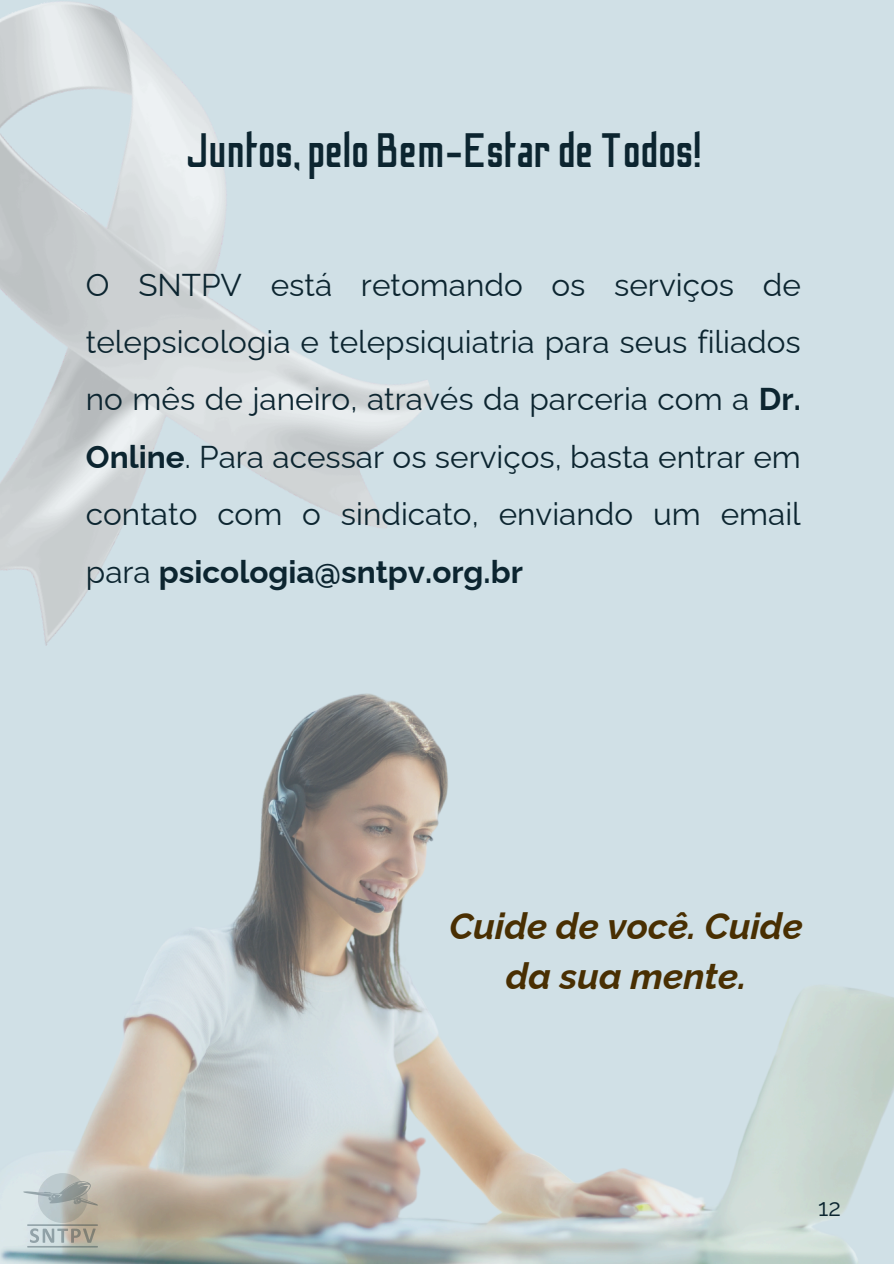
<style>
.page{position:relative;width:894px;height:1264px;background:#fff}
.page>*{position:absolute;margin:0;border:0;box-sizing:border-box;transform-origin:0 0}
.t1{font:48px "Odibee Sans";color:#0c2530}
.t2{font:italic 700 36.45px/50.2px "Raleway";color:#492f02;text-align:center}
.t3{font:31.5px/57.3px "Raleway";color:#0c2530;text-align:justify}
.t4{font:24px "Raleway";color:#0c2530}
.s1{font-weight:700}
</style>
<div class="page">
<div style="left:0;top:0;width:893px;height:1263px;background:#d0e0e6"></div>
<img style="left:0;top:1px;width:433px;height:589px">
<img style="left:0;top:590px;width:893px;height:673px">
<svg style="left:23px;top:1180px;width:75px;height:25px"></svg>
<svg style="left:27px;top:1224px;width:71px;height:23px"></svg>
<svg style="left:38px;top:1172px;width:50px;height:50px;background:#acb4b3"></svg>
<p class="t1" style="left:185px;top:126px;width:517px">Juntos,pelo Bem-Estarde Todos!</p>
<h1 class="t3" style="left:86px;top:256px;width:716px">O SNTPV está retomando os serviços de telepsicologia e telepsiquiatria para seus filiados no mês de janeiro, através da parceria com a <span class="s1">Dr.<br>Online</span>. Para acessar os serviços, basta entrar em contato com o sindicato, enviando um email para <span class="s1">psicologia@sntpv.org.br</span></h1>
<p class="t2" style="left:449px;top:901px;width:355px">Cuide de você. Cuide da sua mente.</p>
<p class="t4" style="left:818px;top:1193px;width:24px">12</p>
</div>
